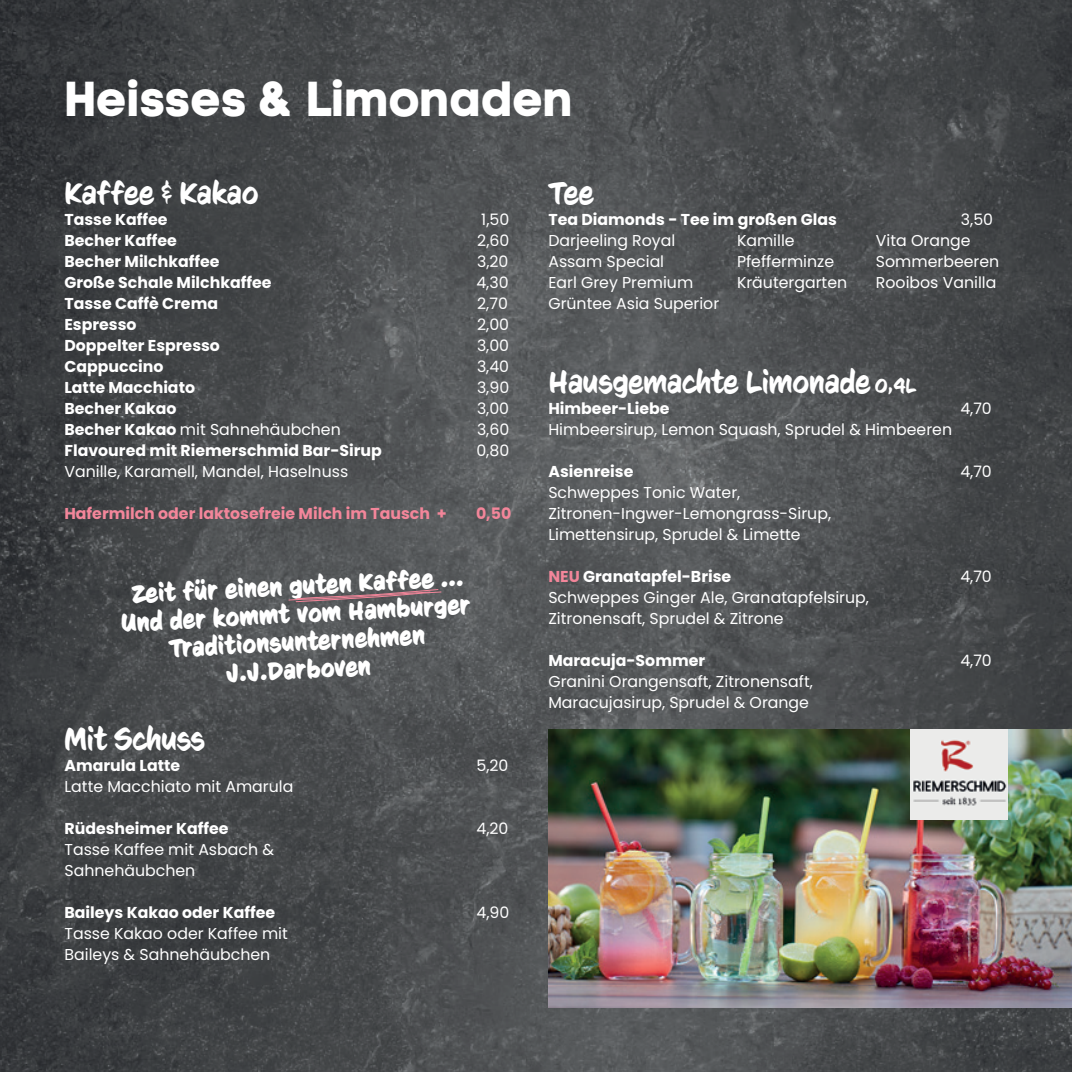
<style>
.page{position:relative;width:1072px;height:1072px;background:#fff}
.page>*{position:absolute;margin:0;border:0;box-sizing:border-box;transform-origin:0 0}
.t1{font:49px "Code Pro Bold LC";color:#fff}
.t2{font:31.5px "CC Sign Language";color:#fff}
.t3{font:700 24.5px/28px "CC Sign Language";color:#fff;text-align:center}
.t4{font:15.75px/21px "Poppins";color:#fff}
.t5{font:700 15.75px "Poppins";color:#fff}
.t6{font:700 15.75px "Poppins";color:#f3869a}
.s1{font-weight:700}
.s2{font-size:21px}
.s3{color:#f3869a}
</style>
<div class="page">
<img style="left:0;top:0;width:1071px;height:1071px">
<img style="left:548px;top:729px;width:523px;height:278px">
<img style="left:910px;top:729px;width:97px;height:90px">
<svg style="left:288px;top:589px;width:154px;height:13px;background:#756166"></svg>
<h1 class="t1" style="left:64px;top:69px;width:510px">Heisses &amp; Limonaden</h1>
<h2 class="t2" style="left:64px;top:176px;width:195px">Kaffee &amp; Kakao</h2>
<p class="t5" style="left:64px;top:210px;width:105px">Tasse Kaffee</p>
<p class="t4" style="left:481px;top:209px;width:29px">1,50</p>
<p class="t5" style="left:64px;top:231px;width:114px">Becher Kaffee</p>
<p class="t4" style="left:477px;top:230px;width:34px">2,60</p>
<p class="t5" style="left:64px;top:252px;width:157px">Becher Milchkaffee</p>
<p class="t4" style="left:477px;top:251px;width:33px">3,20</p>
<p class="t5" style="left:64px;top:273px;width:209px">Große Schale Milchkaffee</p>
<p class="t4" style="left:476px;top:272px;width:34px">4,30</p>
<p class="t5" style="left:64px;top:294px;width:155px">Tasse Caffè Crema</p>
<p class="t4" style="left:477px;top:293px;width:32px">2,70</p>
<p class="t5" style="left:64px;top:315px;width:74px">Espresso</p>
<p class="t4" style="left:477px;top:314px;width:33px">2,00</p>
<p class="t5" style="left:64px;top:336px;width:157px">Doppelter Espresso</p>
<p class="t4" style="left:477px;top:335px;width:34px">3,00</p>
<p class="t5" style="left:64px;top:357px;width:101px">Cappuccino</p>
<p class="t4" style="left:477px;top:356px;width:34px">3,40</p>
<p class="t5" style="left:64px;top:378px;width:132px">Latte Macchiato</p>
<p class="t4" style="left:477px;top:377px;width:34px">3,90</p>
<p class="t5" style="left:64px;top:399px;width:114px">Becher Kakao</p>
<p class="t4" style="left:477px;top:398px;width:34px">3,00</p>
<p class="t4" style="left:64px;top:419px;width:278px"><span class="s1">Becher Kakao</span> mit Sahnehäubchen</p>
<p class="t4" style="left:477px;top:419px;width:34px">3,60</p>
<p class="t5" style="left:64px;top:441px;width:319px">Flavoured mit Riemerschmid Bar-Sirup</p>
<p class="t4" style="left:476px;top:440px;width:34px">0,80</p>
<p class="t4" style="left:64px;top:461px;width:285px">Vanille, Karamell, Mandel, Haselnuss</p>
<p class="t6" style="left:64px;top:504px;width:384px">Hafermilch oder laktosefreie Milch im Tausch +</p>
<p class="t6" style="left:476px;top:504px;width:37px">0,50</p>
<h3 class="t3" style="left:118px;top:581px;width:352px;rotate:-3deg">Zeit für einen guten Kaffee ...<br>Und der kommt vom Hamburger<br>Traditionsunternehmen<br>J.J.Darboven</h3>
<h2 class="t2" style="left:64px;top:722px;width:142px">Mit Schuss</h2>
<p class="t5" style="left:64px;top:756px;width:117px">Amarula Latte</p>
<p class="t4" style="left:476px;top:755px;width:33px">5,20</p>
<p class="t4" style="left:64px;top:776px;width:230px">Latte Macchiato mit Amarula</p>
<p class="t5" style="left:64px;top:819px;width:165px">Rüdesheimer Kaffee</p>
<p class="t4" style="left:476px;top:818px;width:33px">4,20</p>
<p class="t4" style="left:64px;top:839px;width:211px">Tasse Kaffee mit Asbach &amp;<br>Sahnehäubchen</p>
<p class="t5" style="left:64px;top:903px;width:212px">Baileys Kakao oder Kaffee</p>
<p class="t4" style="left:476px;top:902px;width:34px">4,90</p>
<p class="t4" style="left:64px;top:923px;width:225px">Tasse Kakao oder Kaffee mit<br>Baileys &amp; Sahnehäubchen</p>
<h2 class="t2" style="left:548px;top:176px;width:47px">Tee</h2>
<p class="t5" style="left:548px;top:210px;width:290px">Tea Diamonds - Tee im großen Glas</p>
<p class="t4" style="left:961px;top:209px;width:34px">3,50</p>
<p class="t4" style="left:548px;top:230px;width:128px">Darjeeling Royal</p>
<p class="t4" style="left:737px;top:230px;width:59px">Kamille</p>
<p class="t4" style="left:876px;top:230px;width:96px">Vita Orange</p>
<p class="t4" style="left:548px;top:251px;width:117px">Assam Special</p>
<p class="t4" style="left:737px;top:251px;width:99px">Pfefferminze</p>
<p class="t4" style="left:876px;top:251px;width:125px">Sommerbeeren</p>
<p class="t4" style="left:548px;top:272px;width:146px">Earl Grey Premium</p>
<p class="t4" style="left:737px;top:272px;width:112px">Kräutergarten</p>
<p class="t4" style="left:876px;top:272px;width:122px">Rooibos Vanilla</p>
<p class="t4" style="left:548px;top:293px;width:172px">Grüntee Asia Superior</p>
<h2 class="t2" style="left:548px;top:365px;width:369px">Hausgemachte Limonade <span class="s2">0,4L</span></h2>
<p class="t5" style="left:548px;top:399px;width:123px">Himbeer-Liebe</p>
<p class="t4" style="left:960px;top:398px;width:33px">4,70</p>
<p class="t4" style="left:548px;top:419px;width:405px">Himbeersirup, Lemon Squash, Sprudel &amp; Himbeeren</p>
<p class="t5" style="left:548px;top:462px;width:86px">Asienreise</p>
<p class="t4" style="left:960px;top:461px;width:33px">4,70</p>
<p class="t4" style="left:548px;top:482px;width:284px">Schweppes Tonic Water,<br>Zitronen-Ingwer-Lemongrass-Sirup,<br>Limettensirup, Sprudel &amp; Limette</p>
<p class="t5" style="left:548px;top:567px;width:184px"><span class="s3">NEU</span> Granatapfel-Brise</p>
<p class="t4" style="left:960px;top:566px;width:33px">4,70</p>
<p class="t4" style="left:548px;top:587px;width:322px">Schweppes Ginger Ale, Granatapfelsirup,<br>Zitronensaft, Sprudel &amp; Zitrone</p>
<p class="t5" style="left:548px;top:651px;width:158px">Maracuja-Sommer</p>
<p class="t4" style="left:960px;top:650px;width:33px">4,70</p>
<p class="t4" style="left:548px;top:671px;width:266px">Granini Orangensaft, Zitronensaft,<br>Maracujasirup, Sprudel &amp; Orange</p>
</div>
